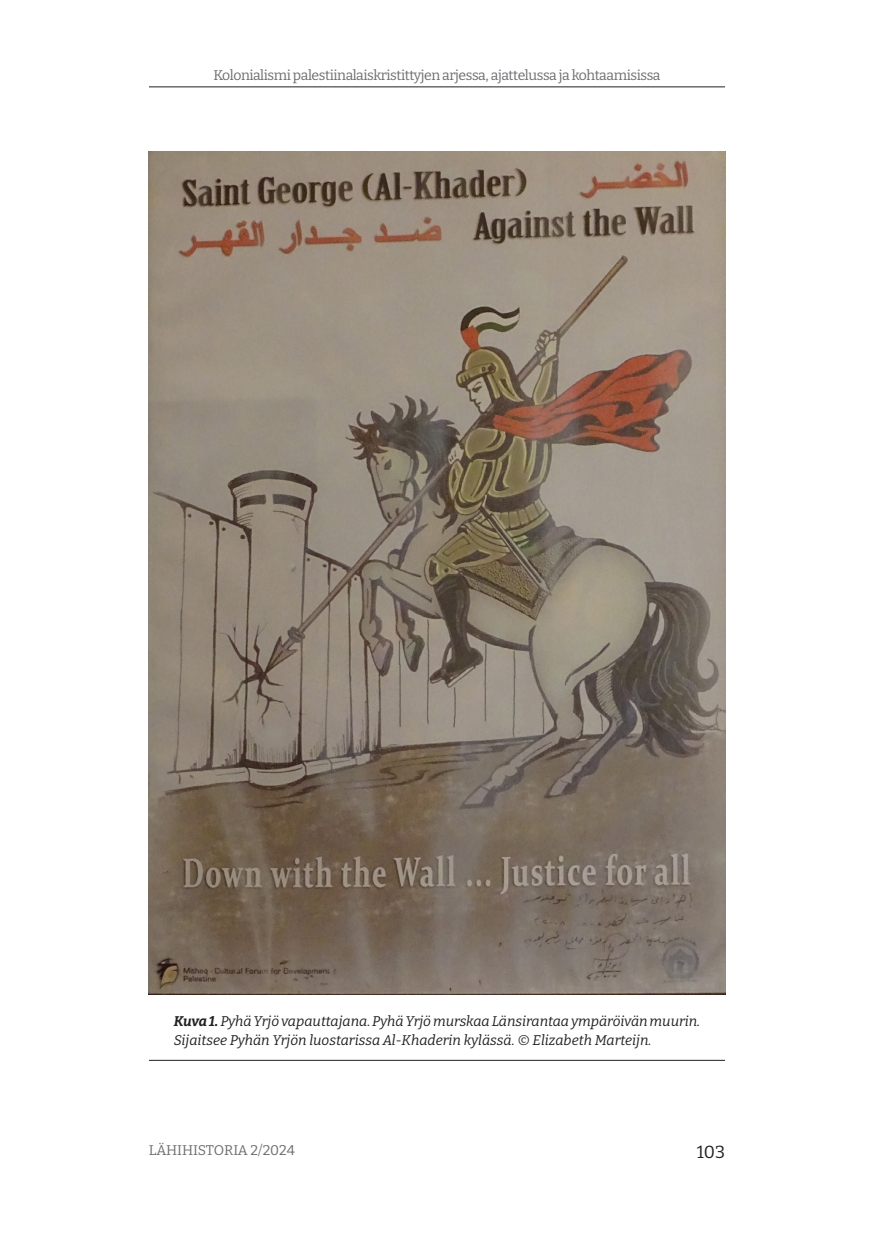
<style>
.page{position:relative;width:874px;height:1241px;background:#fff}
.page>*{position:absolute;margin:0;border:0;box-sizing:border-box;transform-origin:0 0}
.t1{font:17.5px "Bitter";color:#231f20}
.Kuvateksti{font:italic 14px/19.2px "Bitter";letter-spacing:-.005em;color:#231f20}
.t2{font:14px "Bitter";letter-spacing:-.03em;color:#6c6d70}
.t3{font:14px "Bitter";color:#6c6d70}
.s1{font-weight:700}
</style>
<div class="page">
<hr style="left:149px;top:86px;width:575px;height:1px;background:#231f20">
<img style="left:149px;top:152px;width:575px;height:842px">
<hr style="left:149px;top:1059px;width:575px;height:1px;background:#231f20">
<p class="t2" style="left:213px;top:66px;width:448px">Kolonialismi palestiinalaiskristittyjen arjessa, ajattelussa ja kohtaamisissa</p>
<p class="Kuvateksti" style="left:174px;top:1010px;width:527px"><span class="s1">Kuva 1.</span> Pyhä Yrjö vapauttajana. Pyhä Yrjö murskaa Länsirantaa ympäröivän muurin.<br>Sijaitsee Pyhän Yrjön luostarissa Al-Khaderin kylässä. © Elizabeth Marteijn.</p>
<p class="t3" style="left:149px;top:1140px;width:147px">LÄHIHISTORIA 2/2024</p>
<p class="t1" style="left:696px;top:1140px;width:30px">103</p>
</div>
